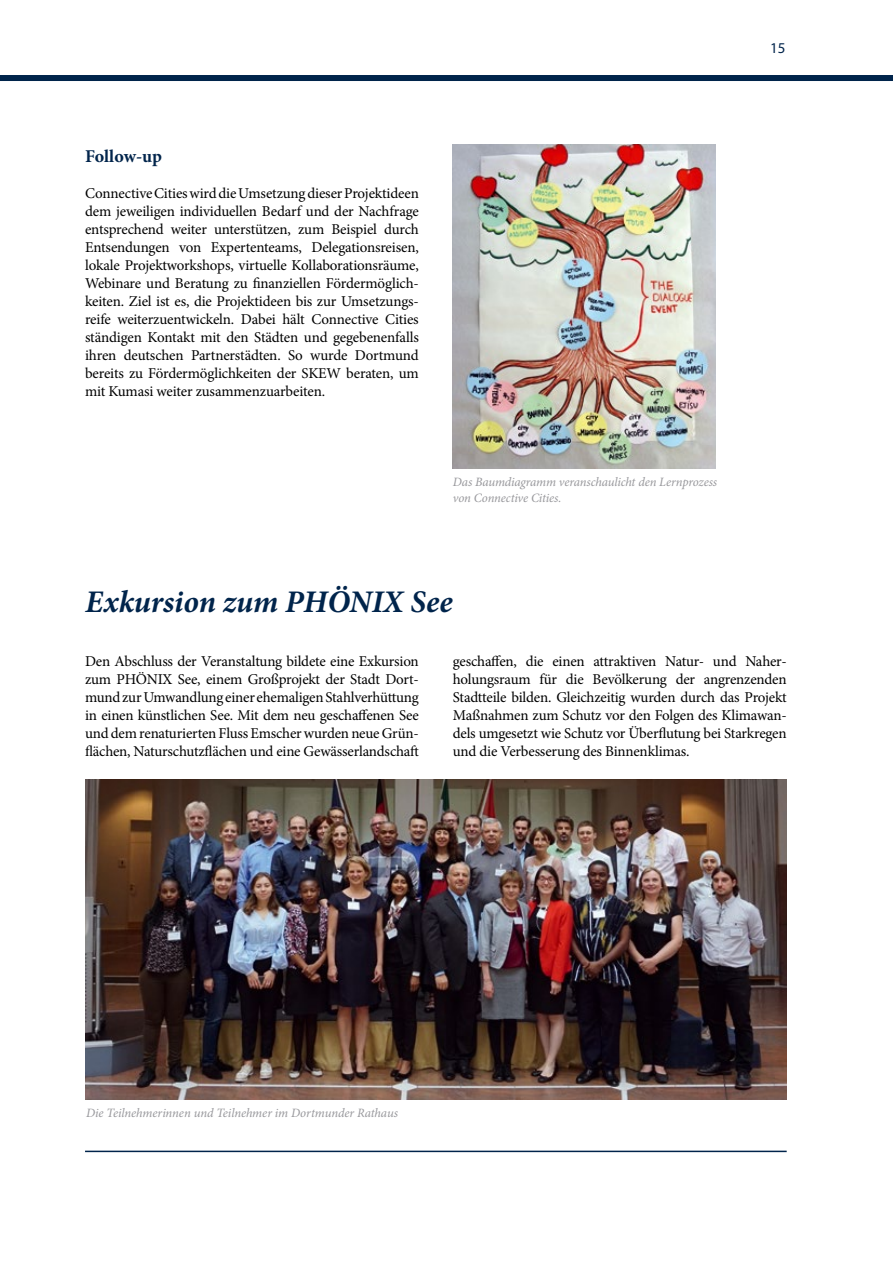
<style>
.page{position:relative;width:893px;height:1263px;background:#fff}
.page>*{position:absolute;margin:0;border:0;box-sizing:border-box;transform-origin:0 0}
.H1_nobreak{font:italic 700 31.5px "Minion Pro";color:#00244b}
.t1{font:700 18px "Minion Pro";letter-spacing:-.005em;color:#00244b}
.Fließtext{font:15px/18px "Minion Pro";letter-spacing:-.015em;color:#000;text-align:justify}
.t2{font:15px "Myriad Pro";color:#00244b}
.t3{font:italic 12.75px/15.3px "Minion Pro";letter-spacing:-.01em;color:#98989c}
</style>
<div class="page">
<hr style="left:85px;top:1151px;width:702px;height:1px;background:#00244b">
<div style="left:0;top:75px;width:893px;height:6px;background:#00244b"></div>
<img style="left:453px;top:144px;width:263px;height:324px">
<img style="left:85px;top:779px;width:702px;height:320px">
<h2 class="t1" style="left:85px;top:144px;width:78px">Follow-up</h2>
<p class="Fließtext" style="left:85px;top:184px;width:335px">Connective Cities wird die Umsetzung dieser Projektideen dem jeweiligen individuellen Bedarf und der Nachfrage entsprechend weiter unterstützen, zum Beispiel durch Entsendungen von Expertenteams, Delegationsreisen, lokale Projektworkshops, virtuelle Kollaborationsräume, Webinare und Beratung zu finanziellen Fördermöglich&shy;keiten. Ziel ist es, die Projektideen bis zur Umsetzungs&shy;reife weiterzuentwickeln. Dabei hält Connective Cities ständigen Kontakt mit den Städten und gegebenenfalls ihren deutschen Partnerstädten. So wurde Dortmund bereits zu Fördermöglichkeiten der SKEW beraten, um mit Kumasi weiter zusammenzuarbeiten.</p>
<p class="t3" style="left:453px;top:475px;width:266px">Das Baumdiagramm veranschaulicht den Lernprozess von Connective Cities.</p>
<p class="H1_nobreak" style="left:85px;top:579px;width:369px">Exkursion zum PHÖNIX See</p>
<p class="t2" style="left:770px;top:38px;width:17px">15</p>
<p class="Fließtext" style="left:85px;top:652px;width:335px">Den Abschluss der Veranstaltung bildete eine Exkursion zum PHÖNIX See, einem Großprojekt der Stadt Dort&shy;mund zur Umwandlung einer ehemaligen Stahlverhüttung in einen künstlichen See. Mit dem neu geschaffenen See und dem renaturierten Fluss Emscher wurden neue Grün&shy;flächen, Naturschutzflächen und eine Gewässerlandschaft</p>
<p class="Fließtext" style="left:453px;top:652px;width:335px">geschaffen, die einen attraktiven Natur- und Naher&shy;holungsraum für die Bevölkerung der angrenzenden Stadtteile bilden. Gleichzeitig wurden durch das Projekt Maßnahmen zum Schutz vor den Folgen des Klimawan&shy;dels umgesetzt wie Schutz vor Überflutung bei Starkregen und die Verbesserung des Binnenklimas.</p>
<p class="t3" style="left:86px;top:1105px;width:314px">Die Teilnehmerinnen und Teilnehmer im Dortmunder Rathaus</p>
</div>
